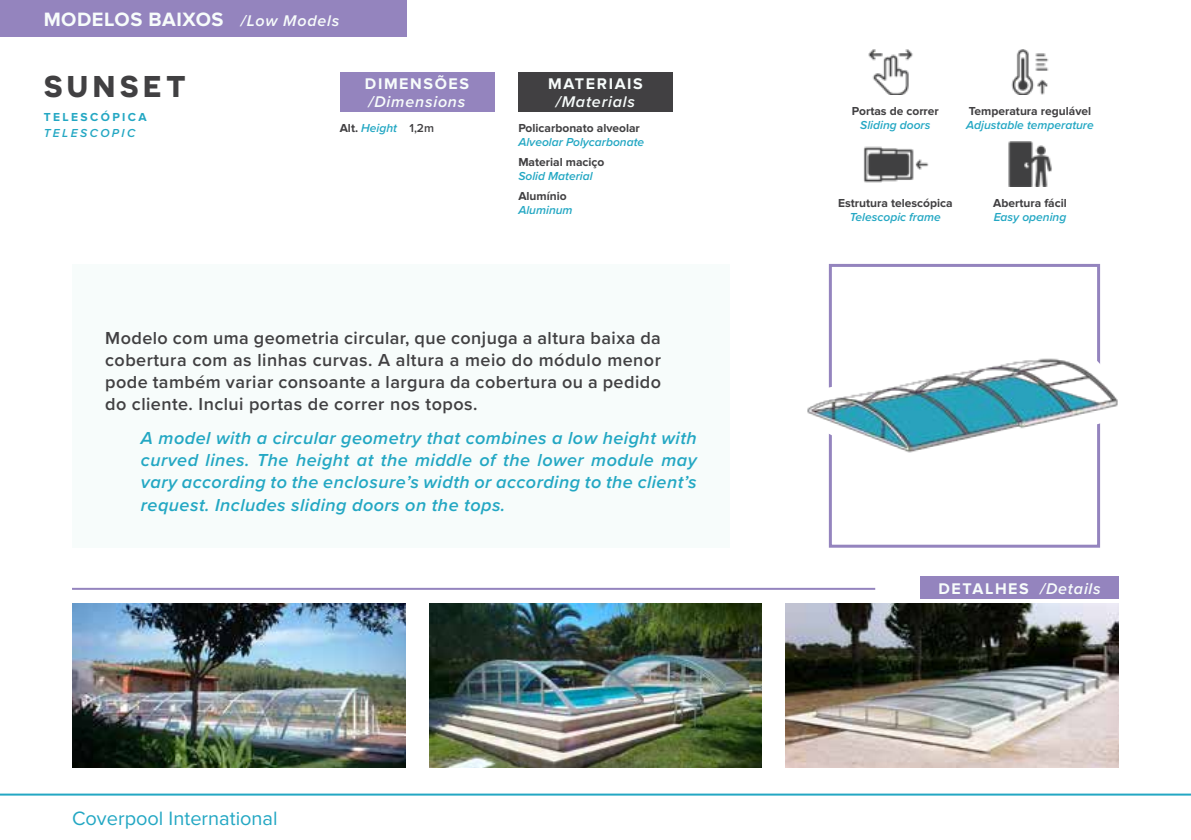
<style>
.page{position:relative;width:1191px;height:840px;background:#fff}
.page>*{position:absolute;margin:0;border:0;box-sizing:border-box;transform-origin:0 0}
.t1{font:700 30px "Novecentosanswide";letter-spacing:.15em;color:#414042}
.t2{font:700 20px "Proxima Nova";letter-spacing:.025em;color:#f7fcfb}
.t3{font:20px "Proxima Nova";color:#23a7c3}
.t4{font:italic 600 18px/22px "Proxima Nova";letter-spacing:.025em;color:#23a7c3;text-align:justify}
.t5{font:600 18px/22px "Proxima Nova";letter-spacing:.025em;color:#414042;text-align:justify}
.t6{font:700 16px "Proxima Nova";letter-spacing:.1em;color:#f7fcfb}
.t7{font:italic 600 16px "Proxima Nova";letter-spacing:.05em;color:#f7fcfb}
.t8{font:italic 600 12px "Proxima Nova";color:#23a7c3}
.t9{font:700 12px "Proxima Nova";color:#414042}
.t10{font:700 12px "Proxima Nova";letter-spacing:.2em;color:#23a7c3}
.t11{font:italic 600 12px "Proxima Nova";letter-spacing:.2em;color:#23a7c3}
.s1{font-weight:600;font-style:italic;font-size:16px}
.s2{font-weight:700;font-style:normal;color:#414042}
.s3{font-style:normal;color:#414042}
.s4{font-weight:600;font-style:italic}
</style>
<div class="page">
<hr style="left:0;top:793px;width:1191px;height:2px;background:#23a7c3">
<div style="left:0;top:0;width:406px;height:37px;background:#9484be"></div>
<div style="left:340px;top:72px;width:154px;height:39px;background:#9484be"></div>
<div style="left:518px;top:72px;width:154px;height:39px;background:#414042"></div>
<div style="left:72px;top:264px;width:658px;height:283px;background:#f7fcfb"></div>
<div style="left:920px;top:576px;width:199px;height:22px;background:#9484be"></div>
<hr style="left:72px;top:587px;width:803px;height:2px;background:#9484be">
<hr style="left:1190px;top:45px;width:1px;height:749px;background:#9484be">
<img style="left:786px;top:603px;width:333px;height:164px">
<img style="left:429px;top:603px;width:333px;height:164px">
<img style="left:72px;top:603px;width:333px;height:164px">
<img style="left:807px;top:263px;width:311px;height:285px">
<img style="left:1008px;top:141px;width:44px;height:45px">
<img style="left:863px;top:146px;width:65px;height:37px">
<img style="left:868px;top:50px;width:45px;height:44px">
<img style="left:1011px;top:50px;width:38px;height:44px">
<p class="t2" style="left:44px;top:8px;width:297px">MODELOS BAIXOS <span class="s1">/Low Models</span></p>
<h1 class="t1" style="left:44px;top:67px;width:144px">SUNSET</h1>
<p class="t10" style="left:44px;top:110px;width:105px">TELESCÓPICA</p>
<p class="t11" style="left:44px;top:124px;width:93px">TELESCOPIC</p>
<p class="t6" style="left:365px;top:74px;width:106px">DIMENSÕES</p>
<p class="t7" style="left:368px;top:89px;width:98px">/Dimensions</p>
<p class="t6" style="left:548px;top:74px;width:96px">MATERIAIS</p>
<p class="t7" style="left:556px;top:89px;width:81px">/Materials</p>
<p class="t8" style="left:340px;top:119px;width:96px"><span class="s2">Alt.</span> Height <span class="s3">1,2m</span></p>
<p class="t9" style="left:518px;top:121px;width:123px">Policarbonato alveolar</p>
<p class="t8" style="left:518px;top:133px;width:127px">Alveolar Polycarbonate</p>
<p class="t9" style="left:518px;top:155px;width:88px">Material maciço</p>
<p class="t8" style="left:518px;top:167px;width:76px">Solid Material</p>
<p class="t9" style="left:518px;top:189px;width:50px">Alumínio</p>
<p class="t8" style="left:518px;top:200px;width:56px">Aluminum</p>
<p class="t5" style="left:105px;top:326px;width:557px">Modelo com uma geometria circular, que conjuga a altura baixa da cobertura com as linhas curvas. A altura a meio do módulo menor pode também variar consoante a largura da cobertura ou a pedido do cliente. Inclui portas de correr nos topos.</p>
<p class="t4" style="left:141px;top:426px;width:557px">A model with a circular geometry that combines a low height with curved lines. The height at the middle of the lower module may vary according to the enclosure’s width or according to the client’s request. Includes sliding doors on the tops.</p>
<p class="t3" style="left:72px;top:806px;width:207px">Coverpool International</p>
<p class="t9" style="left:852px;top:104px;width:89px">Portas de correr</p>
<p class="t8" style="left:860px;top:116px;width:72px">Sliding doors</p>
<p class="t9" style="left:968px;top:104px;width:124px">Temperatura regulável</p>
<p class="t8" style="left:966px;top:116px;width:129px">Adjustable temperature</p>
<p class="t9" style="left:838px;top:196px;width:116px">Estrutura telescópica</p>
<p class="t8" style="left:850px;top:208px;width:92px">Telescopic frame</p>
<p class="t9" style="left:993px;top:196px;width:75px">Abertura fácil</p>
<p class="t8" style="left:993px;top:208px;width:74px">Easy opening</p>
<p class="t6" style="left:938px;top:579px;width:164px">DETALHES <span class="s4">/Details</span></p>
</div>
